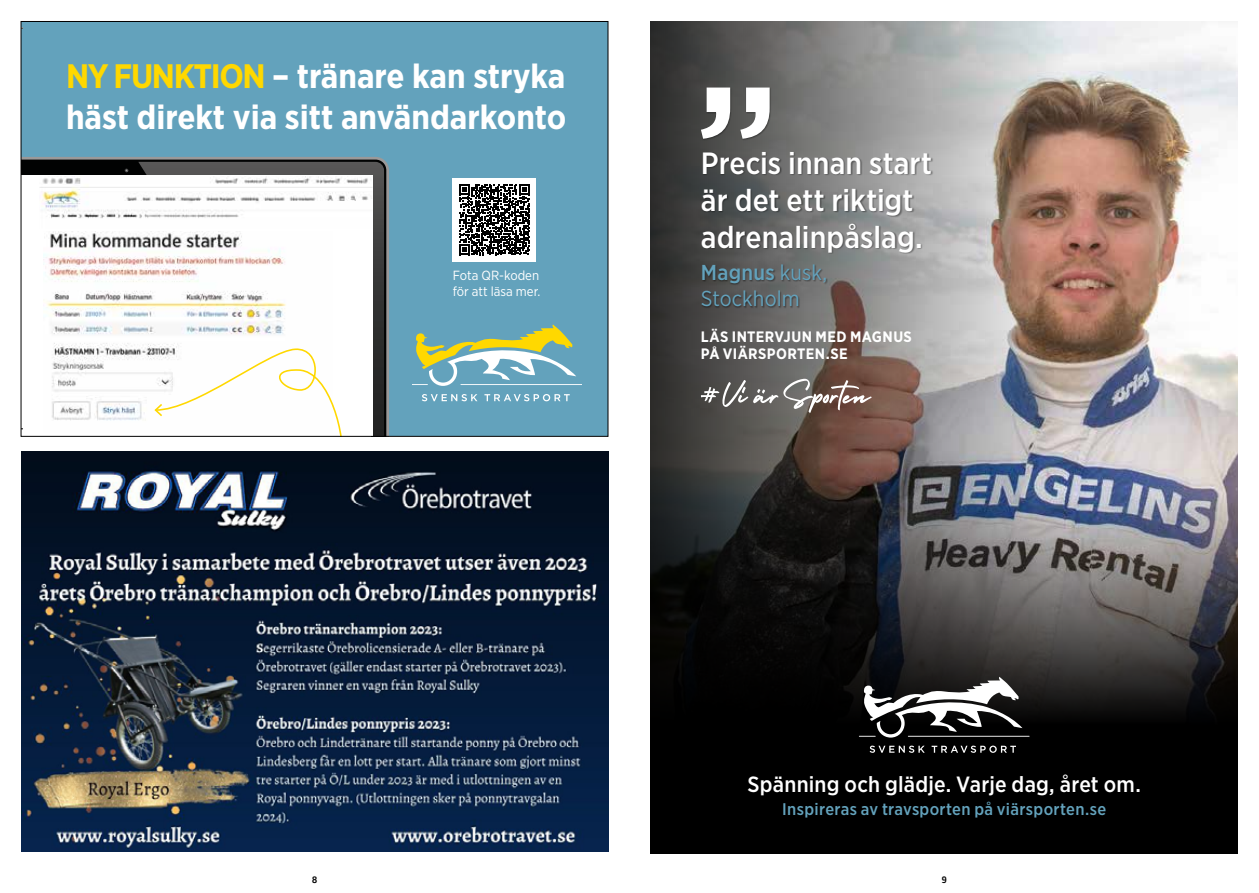
<style>
.page{position:relative;width:1259px;height:893px;background:#fff}
.page>*{position:absolute;margin:0;border:0;box-sizing:border-box;transform-origin:0 0}
.t1{font:700 33.9px/40.7px "Gotham Narrow";color:#fff}
.t2{font:500 30.75px/36.9px "Gotham Narrow";color:#fff}
.t3{font:500 22.05px "Gotham Narrow";letter-spacing:.01em;color:#fff}
.t4{font:21.6px/25.8px "Gotham Narrow";letter-spacing:.005em;color:#63a2bc}
.t5{font:500 16.8px "Gotham Narrow";letter-spacing:.02em;color:#63a2bc}
.t6{font:700 15.15px/17.2px "Gotham Narrow";letter-spacing:.025em;color:#fff}
.t7{font:13.2px/15.9px "Gotham Narrow";color:#fff}
.t8{font:700 9px "ATG Text";color:#000}
.s1{color:#ffd800}
.s2{font-weight:500}
</style>
<div class="page">
<div style="left:22px;top:21px;width:586px;height:415px;background:#63a2bc"></div>
<div style="left:453px;top:178px;width:83px;height:83px;background:#fff"></div>
<svg style="left:459px;top:184px;width:71px;height:71px"></svg>
<svg style="left:23px;top:160px;width:363px;height:275px;background:#030404"></svg>
<img style="left:138px;top:162px;width:246px;height:273px">
<div style="left:21px;top:175px;width:351px;height:261px;background:#fff"></div>
<svg style="left:422px;top:394px;width:55px;height:7px"></svg>
<svg style="left:484px;top:394px;width:86px;height:7px"></svg>
<svg style="left:413px;top:324px;width:169px;height:62px"></svg>
<img style="left:40px;top:176px;width:332px;height:42px">
<img style="left:43px;top:232px;width:243px;height:189px">
<svg style="left:153px;top:348px;width:189px;height:87px"></svg>
<img style="left:21px;top:451px;width:587px;height:401px">
<img style="left:1188px;top:22px;width:49px;height:443px">
<svg style="left:1188px;top:465px;width:49px;height:388px;background:#38363a"></svg>
<img style="left:651px;top:22px;width:537px;height:831px">
<svg style="left:869px;top:746px;width:55px;height:7px"></svg>
<svg style="left:931px;top:746px;width:85px;height:7px"></svg>
<hr style="left:908px;top:736px;width:121px;height:1px;background:#fff">
<svg style="left:859px;top:677px;width:163px;height:61px"></svg>
<div style="left:702px;top:329px;width:211px;height:32px;background:#000;opacity:0"></div>
<div style="left:701px;top:87px;width:232px;height:221px;background:#000;opacity:.4"></div>
<svg style="left:701px;top:88px;width:68px;height:51px"></svg>
<div style="left:701px;top:379px;width:172px;height:36px;background:#000;opacity:0"></div>
<svg style="left:701px;top:378px;width:171px;height:35px;background:#796f6b"></svg>
<p class="t1" style="left:66px;top:56px;width:502px"><span class="s1">NY FUNKTION</span> – tränare kan stryka häst direkt via sitt användarkonto</p>
<p class="t7" style="left:453px;top:267px;width:89px">Fota QR-koden för att läsa mer.</p>
<p class="t2" style="left:701px;top:144px;width:233px">Precis innan start är det ett riktigt adrenalinpåslag.</p>
<p class="t4" style="left:701px;top:260px;width:128px"><span class="s2">Magnus</span> kusk,<br>Stockholm</p>
<p class="t6" style="left:701px;top:328px;width:212px">LÄS INTERVJUN MED MAGNUS<br>PÅ VIÄRSPORTEN.SE</p>
<p class="t3" style="left:747px;top:770px;width:395px">Spänning och glädje. Varje dag, året om.</p>
<p class="t5" style="left:782px;top:798px;width:325px">Inspireras av travsporten på viärsporten.se</p>
<p class="t8" style="left:312px;top:874px;width:7px">8</p>
<p class="t8" style="left:941px;top:874px;width:7px">9</p>
</div>
